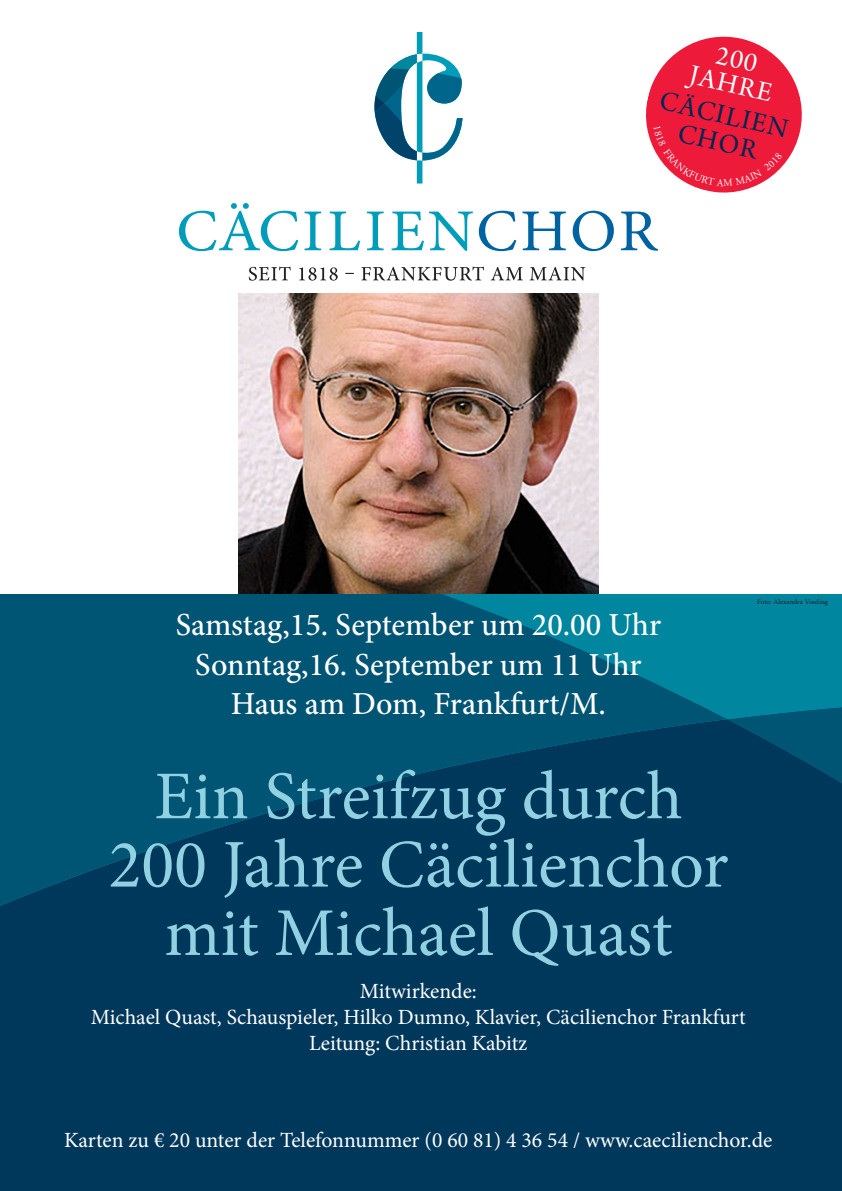
<style>
.page{position:relative;width:842px;height:1191px;background:#fff}
.page>*{position:absolute;margin:0;border:0;box-sizing:border-box;transform-origin:0 0}
.t1{font:68.3px/68.3px "Minion Pro";color:#91d1e1;text-align:center}
.t2{font:500 32.1px/39px "Minion Pro";color:#fff;text-align:center}
.t3{font:28.6px/27.5px "Arno Pro Subhead";color:#002853;text-align:center}
.t4{font:28.6px/25.2px "Arno Pro Subhead";color:#fff;text-align:center}
.t5{font:21.7px/26px "Minion Pro";color:#fff;text-align:center}
.t6{font:7px "Minion Pro";letter-spacing:.01em;color:#231f20}
</style>
<div class="page">
<img style="left:238px;top:294px;width:361px;height:300px">
<svg style="left:479px;top:211px;width:179px;height:40px"></svg>
<svg style="left:249px;top:267px;width:336px;height:14px"></svg>
<svg style="left:179px;top:203px;width:294px;height:48px"></svg>
<svg style="left:374px;top:32px;width:88px;height:151px"></svg>
<div style="left:727px;top:594px;width:115px;height:125px;background:#00869f"></div>
<div style="left:0;top:719px;width:842px;height:472px;background:#00385c"></div>
<svg style="left:0;top:594px;width:727px;height:401px;background:#00496a"></svg>
<svg style="left:646px;top:36px;width:156px;height:157px"></svg>
<h3 class="t4" style="left:698px;top:39px;width:85px;rotate:13deg">200<br>JAHRE</h3>
<h3 class="t3" style="left:663px;top:88px;width:132px;rotate:13deg">CÄCILIEN<br>CHOR</h3>
<h2 class="t2" style="left:176px;top:606px;width:487px">Samstag,15. September um 20.00 Uhr<br>Sonntag,16. September um 11 Uhr<br>Haus am Dom, Frankfurt/M.</h2>
<p class="t6" style="left:757px;top:597px;width:72px">Foto: Alexandra Vosding</p>
<h1 class="t1" style="left:109px;top:762px;width:621px">Ein Streifzug durch<br>200 Jahre Cäcilienchor mit Michael Quast</h1>
<p class="t5" style="left:91px;top:978px;width:657px">Mitwirkende:<br>Michael Quast, Schauspieler, Hilko Dumno, Klavier, Cäcilienchor Frankfurt<br>Leitung: Christian Kabitz</p>
<p class="t5" style="left:64px;top:1127px;width:710px">Karten zu € 20 unter der Telefonnummer (0 60 81) 4 36 54 / www.caecilienchor.de</p>
</div>
